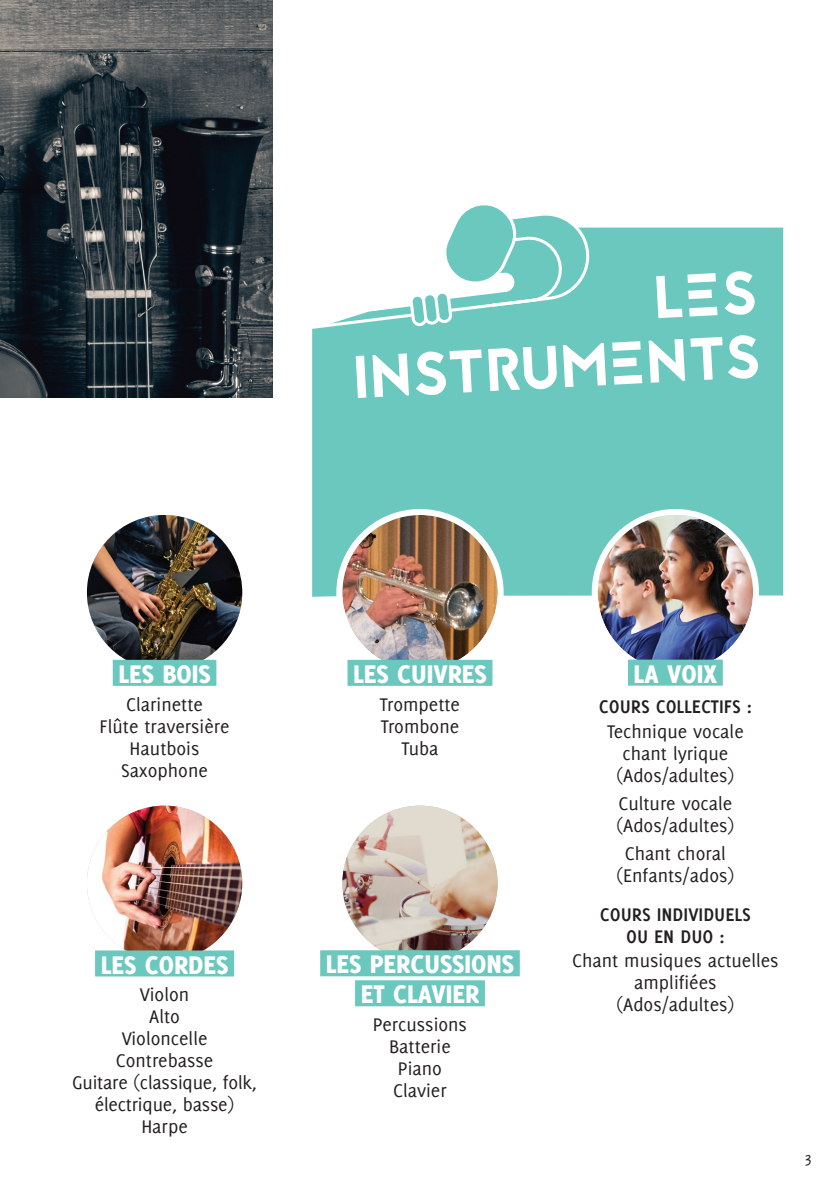
<style>
.page{position:relative;width:840px;height:1191px;background:#fff}
.page>*{position:absolute;margin:0;border:0;box-sizing:border-box;transform-origin:0 0}
.t1{font:60px/64px "Jaapokkisubtract";color:#fff;text-align:right}
.t2{font:800 28px/30px "Delicious";color:#fff;text-align:center}
.t3{font:20px/22px "Delicious";color:#231f20;text-align:center}
.t4{font:700 20px/22px "Delicious";color:#231f20;text-align:center}
.t5{font:16px "Delicious";color:#231f20}
</style>
<div class="page">
<img style="left:0;top:0;width:272px;height:397px">
<div style="left:312px;top:227px;width:470px;height:370px;background:#6bc8be"></div>
<svg style="left:312px;top:205px;width:279px;height:162px"></svg>
<img style="left:87px;top:515px;width:155px;height:155px;border-radius:78px">
<img style="left:342px;top:515px;width:155px;height:155px;border-radius:78px">
<div style="left:336px;top:509px;width:167px;height:167px;border:6px solid #fff;border-radius:50%"></div>
<img style="left:87px;top:805px;width:155px;height:155px;border-radius:78px">
<img style="left:342px;top:805px;width:155px;height:155px;border-radius:78px">
<div style="left:113px;top:660px;width:103px;height:26px;background:#6bc8be"></div>
<div style="left:347px;top:660px;width:145px;height:26px;background:#6bc8be"></div>
<div style="left:95px;top:950px;width:139px;height:26px;background:#6bc8be"></div>
<div style="left:320px;top:950px;width:199px;height:26px;background:#6bc8be"></div>
<div style="left:355px;top:980px;width:129px;height:26px;background:#6bc8be"></div>
<img style="left:597px;top:515px;width:155px;height:153px">
<div style="left:591px;top:509px;width:167px;height:167px;border:6px solid #fff;border-radius:50%"></div>
<div style="left:627px;top:659px;width:95px;height:26px;background:#6bc8be"></div>
<h1 class="t1" style="left:348px;top:283px;width:409px;rotate:-3deg">LES<br>INSTRUMENTS</h1>
<h2 class="t2" style="left:118px;top:658px;width:94px">LES BOIS</h2>
<p class="t3" style="left:100px;top:693px;width:131px">Clarinette<br>Flûte traversière<br>Hautbois<br>Saxophone</p>
<h2 class="t2" style="left:101px;top:949px;width:129px">LES CORDES</h2>
<p class="t3" style="left:72px;top:983px;width:186px">Violon<br>Alto<br>Violoncelle<br>Contrebasse<br>Guitare (classique, folk, électrique, basse)<br>Harpe</p>
<h2 class="t2" style="left:353px;top:658px;width:135px">LES CUIVRES</h2>
<p class="t3" style="left:379px;top:693px;width:82px">Trompette<br>Trombone<br>Tuba</p>
<h2 class="t2" style="left:326px;top:949px;width:190px">LES PERCUSSIONS<br>ET CLAVIER</h2>
<p class="t3" style="left:373px;top:1013px;width:95px">Percussions<br>Batterie<br>Piano<br>Clavier</p>
<h2 class="t2" style="left:633px;top:658px;width:85px">LA VOIX</h2>
<p class="t4" style="left:598px;top:695px;width:154px">COURS COLLECTIFS :</p>
<p class="t3" style="left:606px;top:720px;width:138px">Technique vocale chant lyrique (Ados/adultes)</p>
<p class="t3" style="left:616px;top:792px;width:119px;text-align:left">Culture vocale (Ados/adultes)</p>
<p class="t3" style="left:616px;top:841px;width:119px">Chant choral (Enfants/ados)</p>
<p class="t4" style="left:599px;top:902px;width:152px">COURS INDIVIDUELS<br>OU EN DUO :</p>
<p class="t3" style="left:571px;top:949px;width:208px">Chant musiques actuelles amplifiées<br>(Ados/adultes)</p>
<p class="t5" style="left:804px;top:1148px;width:9px">3</p>
</div>
